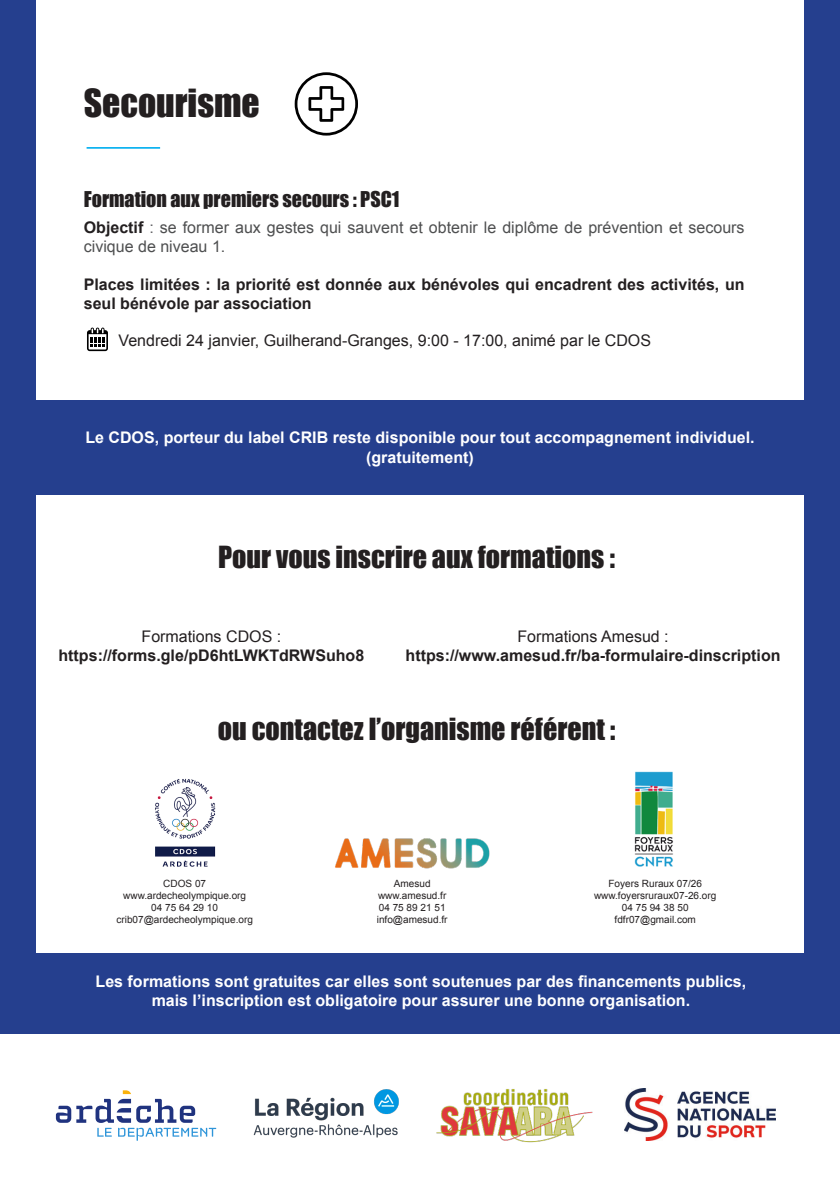
<style>
.page{position:relative;width:840px;height:1191px;background:#fff}
.page>*{position:absolute;margin:0;border:0;box-sizing:border-box;transform-origin:0 0}
.t1{font:35.6px "Impact";color:#231f20}
.t2{font:28px "Impact";color:#231f20}
.t3{font:20px "Impact";color:#231f20}
.t4{font:700 16px "Arial";color:#fff}
.t5{font:700 16px/19.2px "Arial";color:#231f20}
.t6{font:16px "Arial";color:#231f20}
.t7{font:16px/19.2px "Arial";color:#4e4f50}
.t8{font:10px "Arial";color:#231f20}
.s1{font-weight:700;color:#231f20}
.s2{color:#636366}
</style>
<div class="page">
<hr style="left:86px;top:147px;width:74px;height:2px;background:#00aeef">
<div style="left:803px;top:0;width:36px;height:1191px;background:#253f8e"></div>
<div style="left:0;top:0;width:36px;height:1191px;background:#253f8e"></div>
<img style="left:335px;top:838px;width:155px;height:31px">
<img style="left:155px;top:778px;width:61px;height:89px">
<div style="left:0;top:400px;width:839px;height:95px;background:#253f8e"></div>
<div style="left:0;top:952px;width:839px;height:82px;background:#253f8e"></div>
<svg style="left:294px;top:72px;width:64px;height:64px"></svg>
<div style="left:0;top:1034px;width:839px;height:157px;background:#fff"></div>
<svg style="left:56px;top:1090px;width:160px;height:50px"></svg>
<img style="left:253px;top:1089px;width:146px;height:49px">
<img style="left:436px;top:1089px;width:157px;height:53px">
<img style="left:624px;top:1088px;width:150px;height:52px">
<svg style="left:87px;top:327px;width:21px;height:24px"></svg>
<img style="left:634px;top:771px;width:39px;height:96px">
<p class="t1" style="left:84px;top:76px;width:177px">Secourisme</p>
<p class="t3" style="left:84px;top:184px;width:317px">Formation aux premiers secours : PSC1</p>
<p class="t7" style="left:84px;top:217px;width:662px"><span class="s1">Objectif</span> <span class="s2">:</span> se former aux gestes qui sauvent et obtenir le diplôme de prévention et secours civique de niveau 1.</p>
<p class="t5" style="left:84px;top:275px;width:662px">Places limitées : la priorité est donnée aux bénévoles qui encadrent des activités, un seul bénévole par association</p>
<p class="t6" style="left:118px;top:330px;width:533px">Vendredi 24 janvier, Guilherand-Granges, 9:00 - 17:00, animé par le CDOS</p>
<p class="t4" style="left:85px;top:427px;width:670px">Le CDOS, porteur du label CRIB reste disponible pour tout accompagnement individuel.</p>
<p class="t4" style="left:366px;top:446px;width:109px">(gratuitement)</p>
<p class="t2" style="left:218px;top:535px;width:398px">Pour vous inscrire aux formations :</p>
<p class="t6" style="left:141px;top:625px;width:141px">Formations CDOS :</p>
<p class="t5" style="left:58px;top:646px;width:307px">https://forms.gle/pD6htLWKTdRWSuho8</p>
<p class="t6" style="left:517px;top:625px;width:153px">Formations Amesud :</p>
<p class="t5" style="left:405px;top:646px;width:376px">https://www.amesud.fr/ba-formulaire-dinscription</p>
<p class="t2" style="left:218px;top:707px;width:399px">ou contactez l’organisme référent :</p>
<p class="t8" style="left:163px;top:877px;width:44px">CDOS 07</p>
<p class="t8" style="left:123px;top:889px;width:124px">www.ardecheolympique.org</p>
<p class="t8" style="left:151px;top:901px;width:68px">04 75 64 29 10</p>
<p class="t8" style="left:116px;top:913px;width:138px">crib07@ardecheolympique.org</p>
<p class="t8" style="left:393px;top:877px;width:38px">Amesud</p>
<p class="t8" style="left:378px;top:889px;width:70px">www.amesud.fr</p>
<p class="t8" style="left:378px;top:901px;width:68px">04 75 89 21 51</p>
<p class="t8" style="left:376px;top:913px;width:72px">info@amesud.fr</p>
<p class="t8" style="left:608px;top:877px;width:95px">Foyers Ruraux 07/26</p>
<p class="t8" style="left:593px;top:889px;width:124px">www.foyersruraux07-26.org</p>
<p class="t8" style="left:621px;top:901px;width:68px">04 75 94 38 50</p>
<p class="t8" style="left:614px;top:913px;width:83px">fdfr07@gmail.com</p>
<p class="t4" style="left:95px;top:971px;width:651px">Les formations sont gratuites car elles sont soutenues par des financements publics,</p>
<p class="t4" style="left:152px;top:990px;width:539px">mais l’inscription est obligatoire pour assurer une bonne organisation.</p>
</div>
